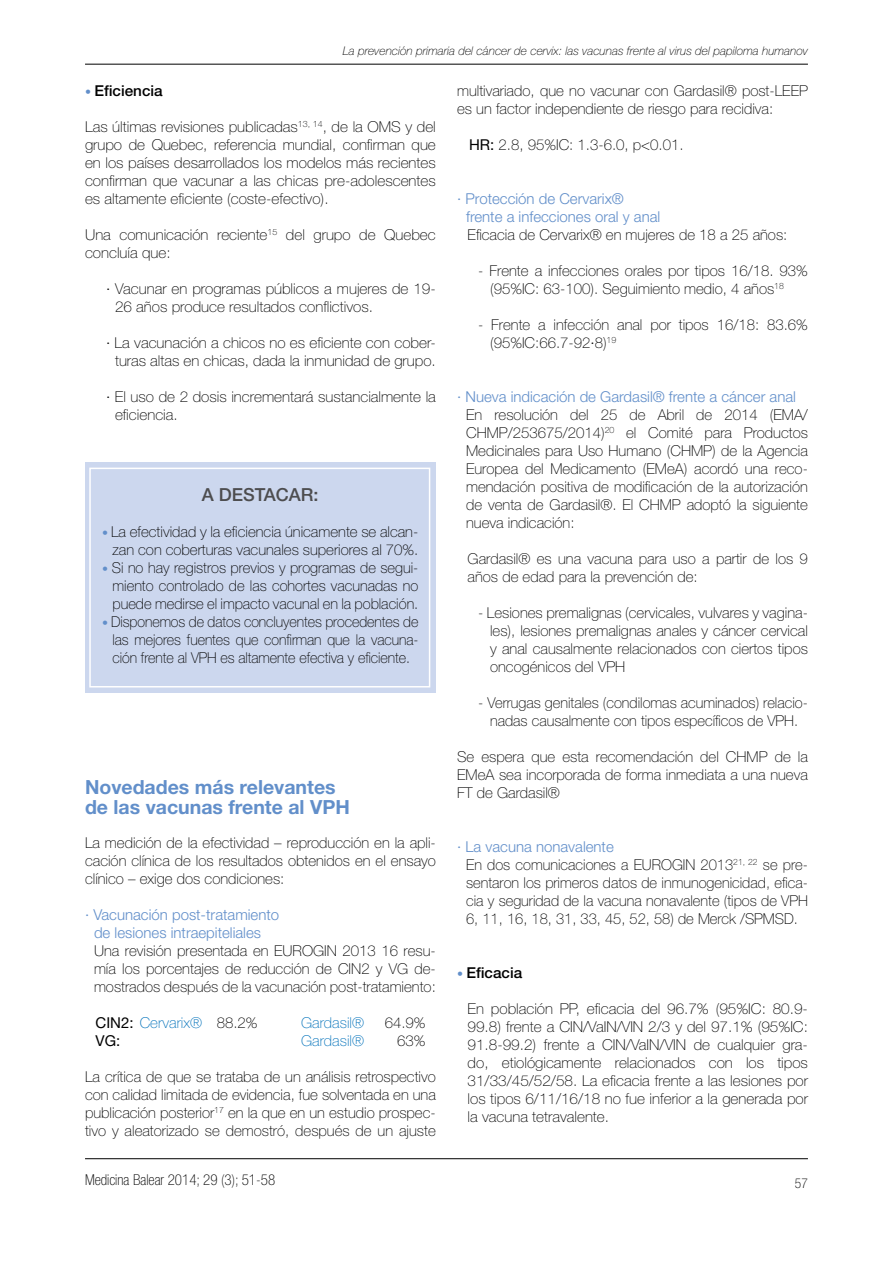
<style>
.page{position:relative;width:893px;height:1263px;background:#fff}
.page>*{position:absolute;margin:0;border:0;box-sizing:border-box;transform-origin:0 0}
.t1{font:700 19.5px/19.5px "Helvetica Neue LT Std";color:#628fca}
.t2{font:500 18px "Helvetica Neue LT Std";color:#4d4d4f}
.t3{font:100 15px/18px "Helvetica Neue LT Std";color:#000;text-align:justify}
.t4{font:300 15px/18px "Helvetica Neue LT Std";color:#628fca}
.t5{font:100 15px/18px "Helvetica Neue LT Std";color:#000;text-align:justify;scale:.95 1}
.t6{font:100 15px "Helvetica Neue LT Std";color:#0071ba}
.t7{font:100 condensed 15px "Helvetica Neue LT Std";color:#000}
.t8{font:500 15px "Helvetica Neue LT Std";color:#000}
.t9{font:15px "Helvetica Neue LT Std";color:#000}
.t10{font:100 condensed 13.5px "Helvetica Neue LT Std";color:#000}
.t11{font:italic 100 12px "Helvetica Neue LT Std";color:#000}
.s1{font-weight:100;font-size:12px;color:#628fca}
.s2{font-size:12px;color:#628fca}
.s3{font-weight:400;color:#000}
.s4{color:#000}
.s5{font-weight:400}
.s6{font-weight:300;color:#628fca}
</style>
<div class="page">
<hr style="left:85px;top:1158px;width:723px;height:1px;background:#000">
<hr style="left:85px;top:64px;width:723px;height:1px;background:#000">
<div style="left:85px;top:462px;width:351px;height:231px;background:#ccd7ee"></div>
<div style="left:89px;top:468px;width:341px;height:219px;border:2px solid #fff"></div>
<p class="t11" style="left:343px;top:44px;width:467px">La prevención primaria del cáncer de cervix: las vacunas frente al virus del papiloma humanov</p>
<p class="t8" style="left:85px;top:81px;width:79px"><span class="s1">•</span> Eficiencia</p>
<p class="t3" style="left:85px;top:117px;width:352px">Las últimas revisiones publicadas<sup>13,</sup> <sup>14</sup>, de la OMS y del grupo de Quebec, referencia mundial, confirman que en los países desarrollados los modelos más recientes confirman que vacunar a las chicas pre-adolescentes es altamente eficiente (coste-efectivo).</p>
<p class="t3" style="left:85px;top:225px;width:352px">Una comunicación reciente<sup>15</sup> del grupo de Quebec concluía que:</p>
<p class="t3" style="left:115px;top:279px;width:322px;text-indent:-9px">· Vacunar en programas públicos a mujeres de 19-<br>26 años produce resultados conflictivos.</p>
<p class="t3" style="left:106px;top:333px;width:331px;text-align:center">· La vacunación a chicos no es eficiente con cober&shy;turas altas en chicas, dada la inmunidad de grupo.</p>
<p class="t3" style="left:115px;top:387px;width:322px;text-indent:-9px">· El uso de 2 dosis incrementará sustancialmente la eficiencia.</p>
<p class="t2" style="left:202px;top:484px;width:118px">A DESTACAR:</p>
<p class="t3" style="left:102px;top:523px;width:318px;text-align:right"><span class="s2">•</span> La efectividad y la eficiencia únicamente se alcan&shy;zan con coberturas vacunales superiores al 70%.</p>
<p class="t3" style="left:113px;top:559px;width:307px;text-indent:-10px"><span class="s2">•</span> Si no hay registros previos y programas de segui&shy;miento controlado de las cohortes vacunadas no puede medirse el impacto vacunal en la población.</p>
<p class="t5" style="left:113px;top:613px;width:323px;text-indent:-10px"><span class="s2">•</span> Disponemos de datos concluyentes procedentes de las mejores fuentes que confirman que la vacuna&shy;ción frente al VPH es altamente efectiva y eficiente.</p>
<h1 class="t1" style="left:85px;top:777px;width:266px">Novedades más relevantes de las vacunas frente al VPH</h1>
<p class="t3" style="left:85px;top:834px;width:352px">La medición de la efectividad – reproducción en la apli&shy;cación clínica de los resultados obtenidos en el ensayo clínico – exige dos condiciones:</p>
<p class="t4" style="left:94px;top:906px;width:187px;text-indent:-9px">· Vacunación post-tratamiento de lesiones intraepiteliales</p>
<p class="t3" style="left:94px;top:942px;width:343px">Una revisión presentada en EUROGIN 2013 16 resu&shy;mía los porcentajes de reducción de CIN2 y VG de&shy;mostrados después de la vacunación post-tratamiento:</p>
<p class="t6" style="left:96px;top:1014px;width:163px"><span class="s3">CIN2:</span> Cervarix® <span class="s4">88.2%</span></p>
<p class="t6" style="left:301px;top:1014px;width:64px">Gardasil®</p>
<p class="t3" style="left:385px;top:1014px;width:42px">64.9%</p>
<p class="t9" style="left:96px;top:1032px;width:26px">VG:</p>
<p class="t6" style="left:301px;top:1032px;width:64px">Gardasil®</p>
<p class="t3" style="left:397px;top:1032px;width:30px">63%</p>
<p class="t3" style="left:85px;top:1068px;width:352px">La crítica de que se trataba de un análisis retrospectivo con calidad limitada de evidencia, fue solventada en una publicación posterior<sup>17</sup> en la que en un estudio prospec&shy;tivo y aleatorizado se demostró, después de un ajuste</p>
<p class="t3" style="left:457px;top:81px;width:352px">multivariado, que no vacunar con Gardasil® post-LEEP es un factor independiente de riesgo para recidiva:</p>
<p class="t3" style="left:469px;top:135px;width:216px"><span class="s5">HR:</span> 2.8, 95%IC: 1.3-6.0, p&lt;0.01.</p>
<p class="t4" style="left:466px;top:189px;width:196px;text-indent:-9px">· Protección de Cervarix® frente a infecciones oral y anal</p>
<p class="t3" style="left:468px;top:225px;width:321px">Eficacia de Cervarix® en mujeres de 18 a 25 años:</p>
<p class="t3" style="left:490px;top:261px;width:319px;text-indent:-12px">- Frente a infecciones orales por tipos 16/18. 93% (95%IC: 63-100). Seguimiento medio, 4 años<sup>18</sup></p>
<p class="t3" style="left:490px;top:315px;width:319px;text-indent:-12px">- Frente a infección anal por tipos 16/18: 83.6% (95%IC:66.7-92·8)<sup>19</sup></p>
<p class="t4" style="left:457px;top:387px;width:340px">· Nueva indicación de Gardasil® frente a cáncer anal</p>
<p class="t3" style="left:466px;top:405px;width:343px">En resolución del 25 de Abril de 2014 (EMA/ CHMP/253675/2014)<sup>20</sup> el Comité para Productos Medicinales para Uso Humano (CHMP) de la Agencia Europea del Medicamento (EMeA) acordó una reco&shy;mendación positiva de modificación de la autorización de venta de Gardasil®. El CHMP adoptó la siguiente nueva indicación:</p>
<p class="t3" style="left:468px;top:549px;width:342px">Gardasil® es una vacuna para uso a partir de los 9 años de edad para la prevención de:</p>
<p class="t3" style="left:490px;top:603px;width:319px;text-indent:-12px">- Lesiones premalignas (cervicales, vulvares y vagina&shy;les), lesiones premalignas anales y cáncer cervical y anal causalmente relacionados con ciertos tipos oncogénicos del VPH</p>
<p class="t3" style="left:478px;top:693px;width:331px;text-align:center">- Verrugas genitales (condilomas acuminados) relacio&shy;nadas causalmente con tipos específicos de VPH.</p>
<p class="t3" style="left:457px;top:747px;width:352px">Se espera que esta recomendación del CHMP de la EMeA sea incorporada de forma inmediata a una nueva FT de Gardasil®</p>
<p class="t3" style="left:466px;top:837px;width:343px;text-align:left;text-indent:-9px"><span class="s6">· La vacuna nonavalente<br></span>En dos comunicaciones a EUROGIN 2013<sup>21,</sup> <sup>22</sup> se pre&shy;sentaron los primeros datos de inmunogenicidad, efica&shy;cia y seguridad de la vacuna nonavalente (tipos de VPH 6, 11, 16, 18, 31, 33, 45, 52, 58) de Merck /SPMSD.</p>
<p class="t8" style="left:457px;top:963px;width:67px"><span class="s1">•</span> Eficacia</p>
<p class="t3" style="left:468px;top:999px;width:342px">En población PP, eficacia del 96.7% (95%IC: 80.9- 99.8) frente a CIN/VaIN/VIN 2/3 y del 97.1% (95%IC:<br>91.8-99.2) frente a CIN/VaIN/VIN de cualquier gra&shy;do, etiológicamente relacionados con los tipos 31/33/45/52/58. La eficacia frente a las lesiones por los tipos 6/11/16/18 no fue inferior a la generada por la vacuna tetravalente.</p>
<p class="t7" style="left:85px;top:1171px;width:192px">Medicina Balear 2014; 29 (3); 51-58</p>
<p class="t10" style="left:795px;top:1175px;width:14px">57</p>
</div>
